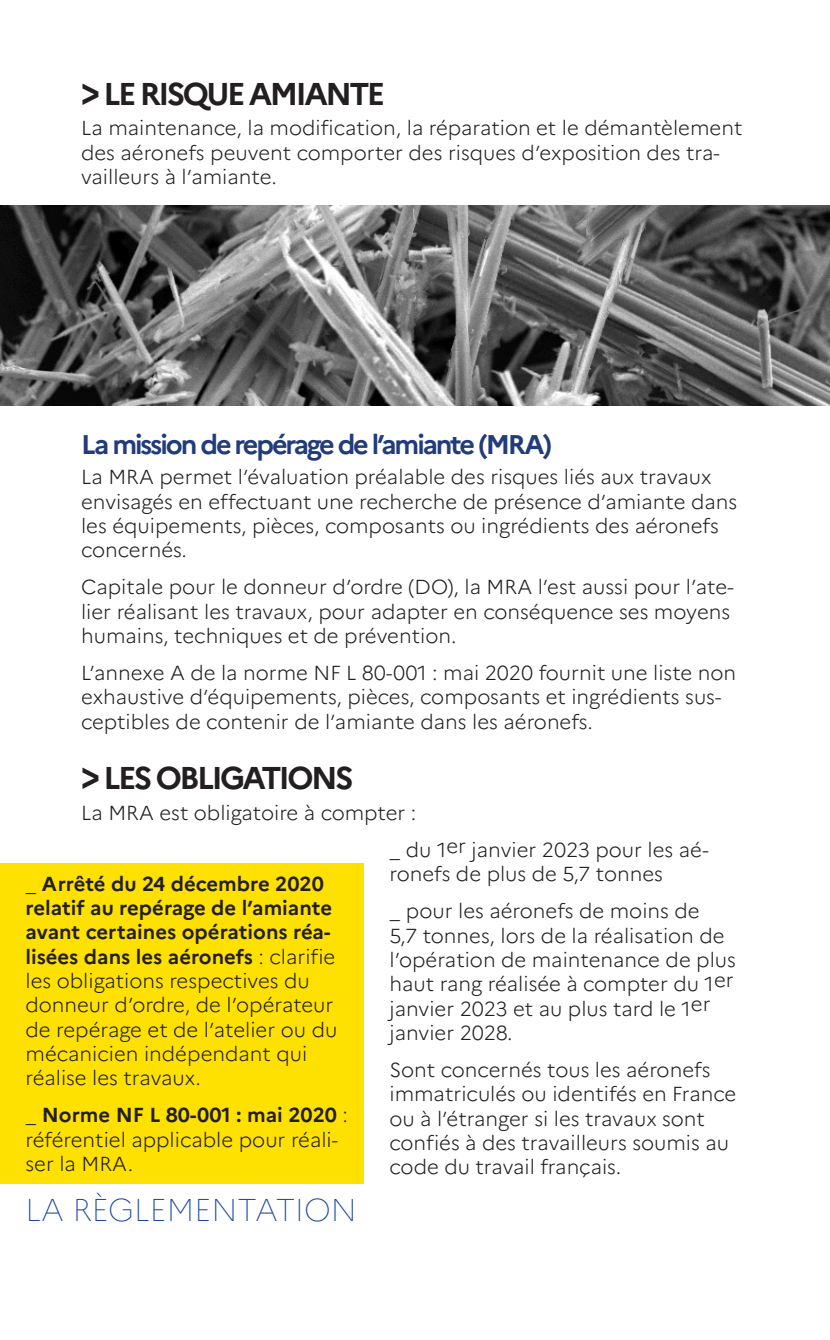
<style>
.page{position:relative;width:830px;height:1340px;background:#fff}
.page>*{position:absolute;margin:0;border:0;box-sizing:border-box;transform-origin:0 0}
.Titre_A{font:700 31.5px "Marianne";letter-spacing:-.08em;color:#231f20}
.t1{font:100 31.5px "Marianne";color:#1a459c}
.Titre_B{font:700 27px "Marianne";letter-spacing:-.08em;color:#223c7b}
.t2{font:300 20.25px/24.3px "Marianne";color:#231f20}
.s1{font-size:42.52px}
.s2{font-weight:700}
</style>
<div class="page">
<div style="left:0;top:862px;width:364px;height:321px;background:#ffe101"></div>
<img style="left:0;top:205px;width:829px;height:200px">
<p class="Titre_A" style="left:81px;top:74px;width:305px"><span class="s1">&gt;</span> LE RISQUE AMIANTE</p>
<p class="t2" style="left:81px;top:116px;width:662px">La maintenance, la modification, la réparation et le démantèlement des aéronefs peuvent comporter des risques d’exposition des tra&shy;vailleurs à l’amiante.</p>
<p class="Titre_B" style="left:81px;top:427px;width:472px">La mission de repérage de l’amiante (MRA)</p>
<p class="t2" style="left:81px;top:465px;width:657px">La MRA permet l’évaluation préalable des risques liés aux travaux envisagés en effectuant une recherche de présence d’amiante dans les équipements, pièces, composants ou ingrédients des aéronefs concernés.</p>
<p class="t2" style="left:81px;top:575px;width:654px">Capitale pour le donneur d’ordre (DO), la MRA l’est aussi pour l’ate&shy;lier réalisant les travaux, pour adapter en conséquence ses moyens humains, techniques et de prévention.</p>
<p class="t2" style="left:81px;top:660px;width:656px">L’annexe A de la norme NF L 80-001 : mai 2020 fournit une liste non exhaustive d’équipements, pièces, composants et ingrédients sus&shy;ceptibles de contenir de l’amiante dans les aéronefs.</p>
<p class="Titre_A" style="left:81px;top:758px;width:274px"><span class="s1">&gt;</span> LES OBLIGATIONS</p>
<p class="t2" style="left:81px;top:800px;width:337px">La MRA est obligatoire à compter :</p>
<p class="t2" style="left:389px;top:837px;width:320px">_ du 1er janvier 2023 pour les aé&shy;ronefs de plus de 5,7 tonnes</p>
<p class="t2" style="left:389px;top:899px;width:348px">_ pour les aéronefs de moins de<br>5,7 tonnes, lors de la réalisation de l’opération de maintenance de plus haut rang réalisée à compter du 1er janvier 2023 et au plus tard le 1er janvier 2028.</p>
<p class="t2" style="left:389px;top:1057px;width:348px">Sont concernés tous les aéronefs immatriculés ou identifés en France ou à l’étranger si les travaux sont confiés à des travailleurs soumis au code du travail français.</p>
<p class="t1" style="left:26px;top:1190px;width:332px">LA RÈGLEMENTATION</p>
<p class="t2" style="left:26px;top:871px;width:313px">_ <span class="s2">Arrêté du 24 décembre 2020 relatif au repérage de l’amiante avant certaines opérations réa&shy;lisées dans les aéronefs</span> : clarifie les obligations respectives du donneur d’ordre, de l’opérateur de repérage et de l’atelier ou du mécanicien indépendant qui réalise les travaux.</p>
<p class="t2" style="left:26px;top:1102px;width:324px">_ <span class="s2">Norme NF L 80-001 : mai 2020</span> : référentiel applicable pour réali&shy;ser la MRA.</p>
</div>
